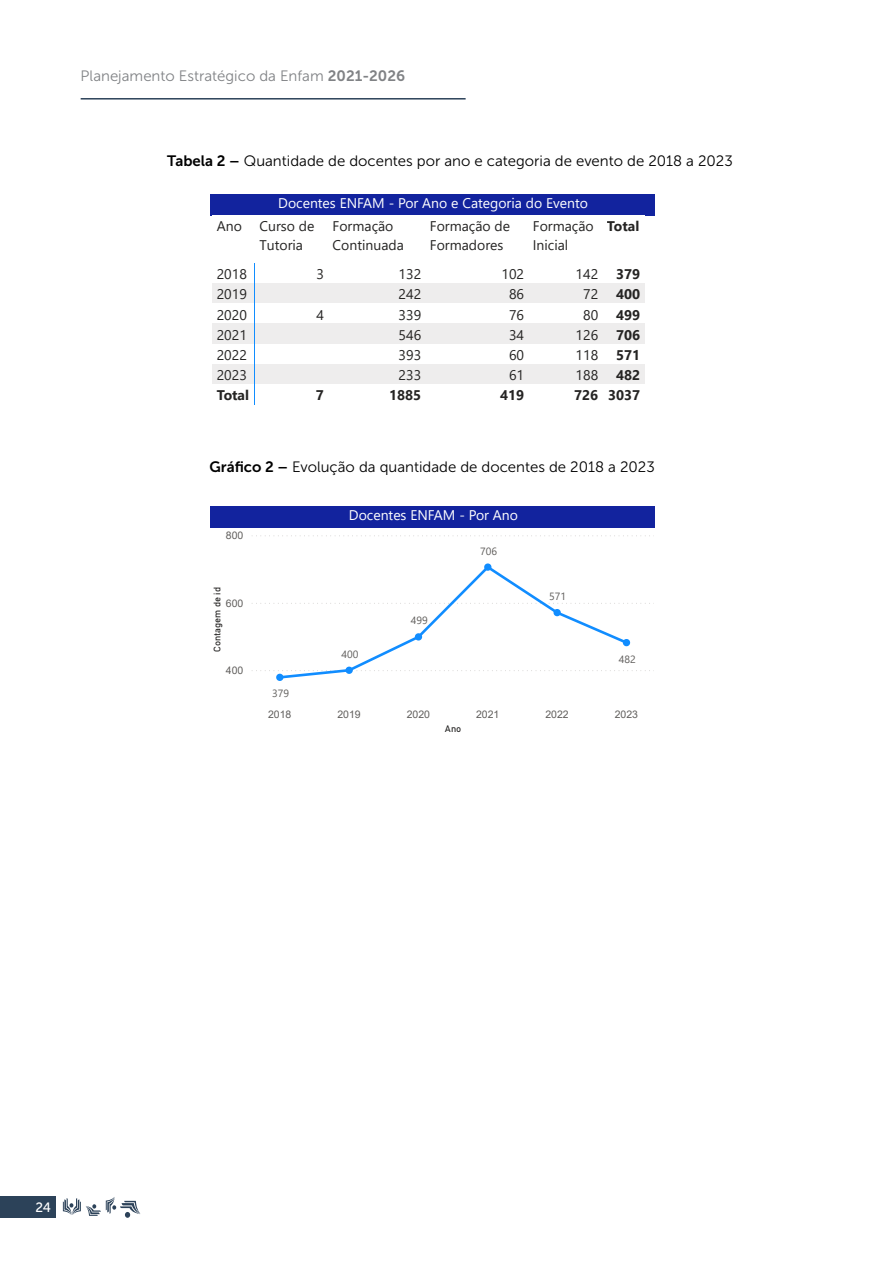
<style>
.page{position:relative;width:893px;height:1263px;background:#fff}
.page>*{position:absolute;margin:0;border:0;box-sizing:border-box;transform-origin:0 0}
.t1{font:15px "Museo Sans 300";color:#000}
.t2{font:15px "Museo Sans 300";color:#808285}
.t3{font:13.95px/18.3px "Segoe UI";color:#252423}
.t4{font:700 13.95px "Segoe UI";color:#252423}
.t5{font:13.95px "Segoe UI";color:#fff}
.t6{font:13.5px "Museo Sans 500";color:#fff}
.t7{font:10.5px "Arial";color:#605e5c}
.t8{font:10.5px "Segoe UI";color:#605e5c}
.t9{font:10.5px "Standard Font";color:#252423}
.s1{font-family:"Museo Sans 700"}
</style>
<div class="page">
<hr style="left:81px;top:98px;width:385px;height:2px;background:#2c4259">
<svg style="left:63px;top:1197px;width:77px;height:21px"></svg>
<div style="left:0;top:1197px;width:56px;height:21px;background:#2c4259"></div>
<div style="left:212px;top:194px;width:440px;height:22px;background:#12239e"></div>
<hr style="left:212px;top:263px;width:43px;height:1px;background:#118dff">
<hr style="left:255px;top:263px;width:74px;height:1px;background:#118dff">
<hr style="left:329px;top:263px;width:97px;height:1px;background:#118dff">
<hr style="left:426px;top:263px;width:103px;height:1px;background:#118dff">
<hr style="left:529px;top:263px;width:74px;height:1px;background:#118dff">
<hr style="left:603px;top:263px;width:42px;height:1px;background:#118dff">
<div style="left:212px;top:284px;width:43px;height:20px;background:#eeeded"></div>
<div style="left:255px;top:284px;width:74px;height:20px;background:#eeeded"></div>
<div style="left:329px;top:284px;width:97px;height:20px;background:#eeeded"></div>
<div style="left:426px;top:284px;width:103px;height:20px;background:#eeeded"></div>
<div style="left:529px;top:284px;width:74px;height:20px;background:#eeeded"></div>
<div style="left:603px;top:284px;width:42px;height:20px;background:#eeeded"></div>
<div style="left:212px;top:324px;width:43px;height:20px;background:#eeeded"></div>
<div style="left:255px;top:324px;width:74px;height:20px;background:#eeeded"></div>
<div style="left:329px;top:324px;width:97px;height:20px;background:#eeeded"></div>
<div style="left:426px;top:324px;width:103px;height:20px;background:#eeeded"></div>
<div style="left:529px;top:324px;width:74px;height:20px;background:#eeeded"></div>
<div style="left:603px;top:324px;width:42px;height:20px;background:#eeeded"></div>
<div style="left:212px;top:364px;width:43px;height:20px;background:#eeeded"></div>
<div style="left:255px;top:364px;width:74px;height:20px;background:#eeeded"></div>
<div style="left:329px;top:364px;width:97px;height:20px;background:#eeeded"></div>
<div style="left:426px;top:364px;width:103px;height:20px;background:#eeeded"></div>
<div style="left:529px;top:364px;width:74px;height:20px;background:#eeeded"></div>
<div style="left:603px;top:364px;width:42px;height:20px;background:#eeeded"></div>
<svg style="left:254px;top:264px;width:1px;height:140px"></svg>
<svg style="left:210px;top:527px;width:444px;height:144px"></svg>
<div style="left:213px;top:506px;width:439px;height:21px;background:#12239e"></div>
<svg style="left:252px;top:535px;width:402px;height:1px"></svg>
<svg style="left:252px;top:563px;width:402px;height:118px"></svg>
<p class="t2" style="left:81px;top:67px;width:326px">Planejamento Estratégico da Enfam <span class="s1">2021-2026</span></p>
<p class="t1" style="left:167px;top:153px;width:567px"><span class="s1">Tabela 2 –</span> Quantidade de docentes por ano e categoria de evento de 2018 a 2023</p>
<p class="t5" style="left:278px;top:190px;width:311px">Docentes ENFAM - Por Ano e Categoria do Evento</p>
<p class="t3" style="left:217px;top:216px;width:27px">Ano</p>
<p class="t3" style="left:260px;top:216px;width:56px">Curso de<br>Tutoria</p>
<p class="t3" style="left:333px;top:216px;width:73px">Formação<br>Continuada</p>
<p class="t3" style="left:430px;top:216px;width:82px">Formação de<br>Formadores</p>
<p class="t3" style="left:533px;top:216px;width:62px">Formação<br>Inicial</p>
<p class="t4" style="left:607px;top:213px;width:34px">Total</p>
<p class="t3" style="left:217px;top:264px;width:32px">2018</p>
<p class="t3" style="left:316px;top:264px;width:9px">3</p>
<p class="t3" style="left:399px;top:264px;width:24px">132</p>
<p class="t3" style="left:502px;top:264px;width:24px">102</p>
<p class="t3" style="left:576px;top:264px;width:24px">142</p>
<p class="t4" style="left:616px;top:261px;width:26px">379</p>
<p class="t3" style="left:217px;top:284px;width:32px">2019</p>
<p class="t3" style="left:399px;top:284px;width:24px">242</p>
<p class="t3" style="left:509px;top:284px;width:17px">86</p>
<p class="t3" style="left:583px;top:284px;width:17px">72</p>
<p class="t4" style="left:616px;top:281px;width:26px">400</p>
<p class="t3" style="left:217px;top:304px;width:32px">2020</p>
<p class="t3" style="left:316px;top:304px;width:9px">4</p>
<p class="t3" style="left:399px;top:304px;width:24px">339</p>
<p class="t3" style="left:509px;top:304px;width:17px">76</p>
<p class="t3" style="left:583px;top:304px;width:17px">80</p>
<p class="t4" style="left:616px;top:301px;width:26px">499</p>
<p class="t3" style="left:217px;top:324px;width:32px">2021</p>
<p class="t3" style="left:399px;top:324px;width:24px">546</p>
<p class="t3" style="left:509px;top:324px;width:17px">34</p>
<p class="t3" style="left:576px;top:324px;width:24px">126</p>
<p class="t4" style="left:616px;top:322px;width:26px">706</p>
<p class="t3" style="left:217px;top:344px;width:32px">2022</p>
<p class="t3" style="left:399px;top:344px;width:24px">393</p>
<p class="t3" style="left:509px;top:344px;width:17px">60</p>
<p class="t3" style="left:576px;top:344px;width:24px">118</p>
<p class="t4" style="left:616px;top:342px;width:26px">571</p>
<p class="t3" style="left:217px;top:364px;width:32px">2023</p>
<p class="t3" style="left:399px;top:364px;width:24px">233</p>
<p class="t3" style="left:509px;top:364px;width:17px">61</p>
<p class="t3" style="left:576px;top:364px;width:24px">188</p>
<p class="t4" style="left:616px;top:362px;width:26px">482</p>
<p class="t4" style="left:217px;top:382px;width:34px">Total</p>
<p class="t4" style="left:316px;top:382px;width:10px">7</p>
<p class="t4" style="left:389px;top:382px;width:34px">1885</p>
<p class="t4" style="left:500px;top:382px;width:26px">419</p>
<p class="t4" style="left:574px;top:382px;width:68px">726 3037</p>
<p class="t3" style="left:217px;top:274px;width:27px">Ano</p>
<p class="t4" style="left:607px;top:271px;width:34px">Total</p>
<p class="t3" style="left:217px;top:322px;width:32px">2018</p>
<p class="t3" style="left:399px;top:322px;width:24px">132</p>
<p class="t3" style="left:502px;top:322px;width:24px">102</p>
<p class="t3" style="left:576px;top:322px;width:24px">142</p>
<p class="t4" style="left:616px;top:319px;width:26px">379</p>
<p class="t3" style="left:217px;top:342px;width:32px">2019</p>
<p class="t3" style="left:399px;top:342px;width:24px">242</p>
<p class="t3" style="left:509px;top:342px;width:17px">86</p>
<p class="t3" style="left:584px;top:342px;width:17px">72</p>
<p class="t4" style="left:616px;top:339px;width:26px">400</p>
<p class="t3" style="left:217px;top:362px;width:32px">2020</p>
<p class="t3" style="left:399px;top:362px;width:24px">339</p>
<p class="t3" style="left:509px;top:362px;width:17px">76</p>
<p class="t3" style="left:584px;top:362px;width:17px">80</p>
<p class="t4" style="left:616px;top:359px;width:26px">499</p>
<p class="t3" style="left:217px;top:382px;width:32px">2021</p>
<p class="t3" style="left:399px;top:382px;width:24px">546</p>
<p class="t3" style="left:509px;top:382px;width:17px">34</p>
<p class="t3" style="left:576px;top:382px;width:24px">126</p>
<p class="t4" style="left:616px;top:379px;width:26px">706</p>
<p class="t1" style="left:209px;top:459px;width:447px"><span class="s1">Gráfico 2 –</span> Evolução da quantidade de docentes de 2018 a 2023</p>
<p class="t7" style="left:226px;top:528px;width:19px">800</p>
<p class="t9" style="left:211px;top:652px;width:67px;rotate:-90deg">Contagem de id</p>
<p class="t7" style="left:226px;top:596px;width:19px">600</p>
<p class="t7" style="left:226px;top:663px;width:19px">400</p>
<p class="t5" style="left:349px;top:502px;width:171px">Docentes ENFAM - Por Ano</p>
<p class="t8" style="left:411px;top:611px;width:18px">499</p>
<p class="t8" style="left:480px;top:541px;width:18px">706</p>
<p class="t8" style="left:549px;top:586px;width:18px">571</p>
<p class="t8" style="left:272px;top:684px;width:18px">379</p>
<p class="t8" style="left:341px;top:644px;width:18px">400</p>
<p class="t7" style="left:337px;top:649px;width:25px">2019</p>
<p class="t7" style="left:614px;top:649px;width:25px">2023</p>
<p class="t8" style="left:619px;top:649px;width:18px">482</p>
<p class="t7" style="left:268px;top:707px;width:25px">2018</p>
<p class="t7" style="left:337px;top:707px;width:25px">2019</p>
<p class="t7" style="left:407px;top:707px;width:25px">2020</p>
<p class="t7" style="left:476px;top:707px;width:25px">2021</p>
<p class="t7" style="left:545px;top:707px;width:25px">2022</p>
<p class="t7" style="left:615px;top:707px;width:25px">2023</p>
<p class="t9" style="left:445px;top:722px;width:18px">Ano</p>
<p class="t6" style="left:35px;top:1200px;width:17px">24</p>
</div>
